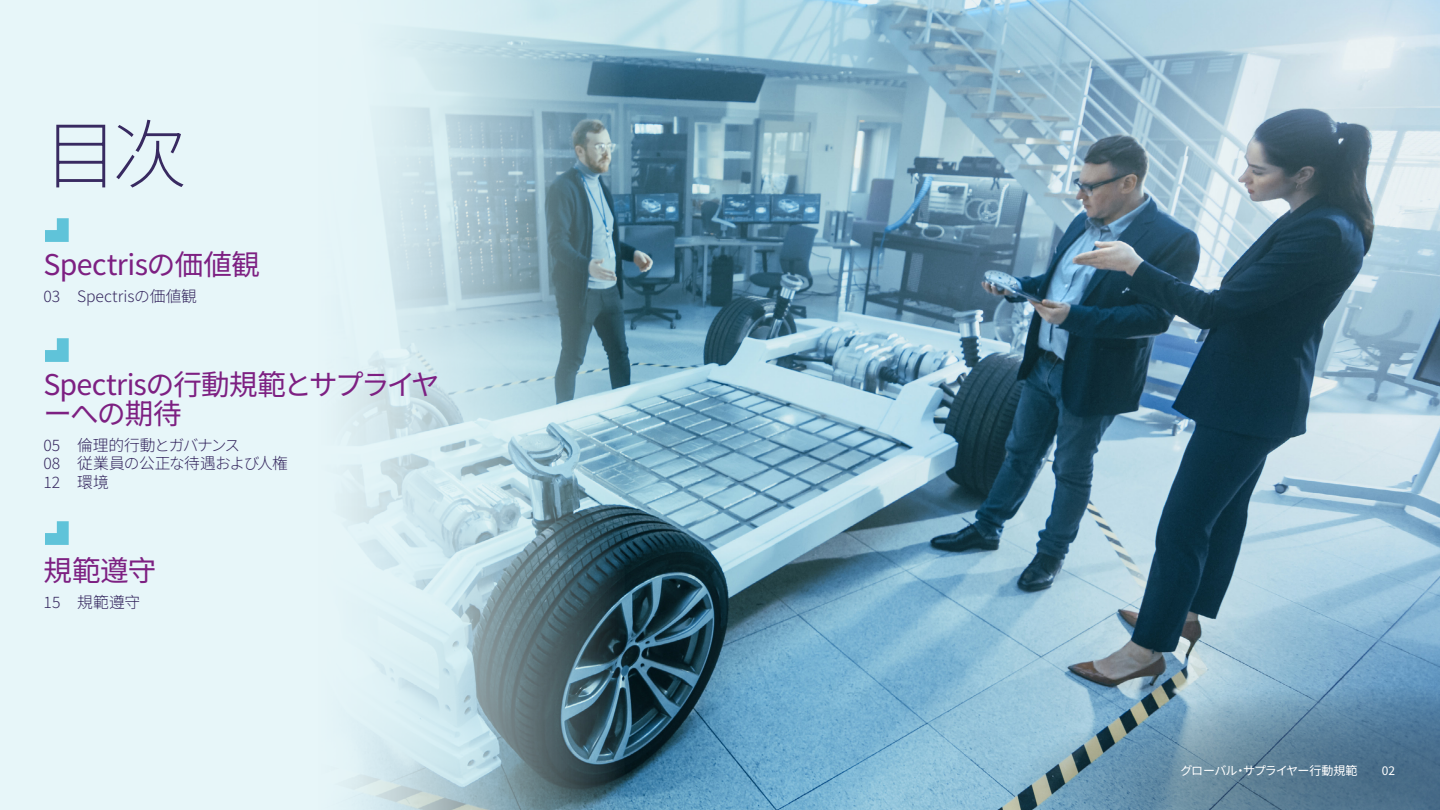
<style>
.page{position:relative;width:1440px;height:810px;background:#e7f6f9}
.page>*{position:absolute;margin:0;border:0;box-sizing:border-box;transform-origin:0 0}
.t1{font:200 75px "Noto Sans SC";color:#382a61}
.t2{font:28.5px/28.5px "Noto Sans SC";letter-spacing:-.025em;color:#7d2082}
.t3{font:300 15.75px/18.8px "Noto Sans SC";letter-spacing:-.045em;color:#382a61}
.t4{font:300 15.75px "Noto Sans SC";letter-spacing:-.01em;color:#382a61}
.t5{font:12px "Noto Sans SC";letter-spacing:-.055em;color:#fff}
</style>
<div class="page">
<img style="left:626px;top:0;width:814px;height:810px">
<svg style="left:348px;top:0;width:278px;height:810px"></svg>
<svg style="left:1005px;top:685px;width:435px;height:125px"></svg>
<svg style="left:45px;top:218px;width:24px;height:24px"></svg>
<svg style="left:45px;top:338px;width:24px;height:24px"></svg>
<svg style="left:45px;top:521px;width:24px;height:24px"></svg>
<h1 class="t1" style="left:44px;top:112px;width:145px">目次</h1>
<p class="t2" style="left:44px;top:251px;width:218px">Spectrisの価値観</p>
<p class="t4" style="left:44px;top:287px;width:155px">03 Spectrisの価値観</p>
<p class="t2" style="left:44px;top:371px;width:398px">Spectrisの行動規範とサプライヤーへの期待</p>
<p class="t3" style="left:44px;top:436px;width:246px">05 倫理的行動とガバナンス<br>08 従業員の公正な待遇および人権<br>12 環境</p>
<p class="t2" style="left:44px;top:557px;width:114px">規範遵守</p>
<p class="t4" style="left:44px;top:593px;width:98px">15 規範遵守</p>
<p class="t5" style="left:1180px;top:763px;width:179px">グローバル・サプライヤー行動規範</p>
<p class="t5" style="left:1382px;top:763px;width:15px">02</p>
</div>
